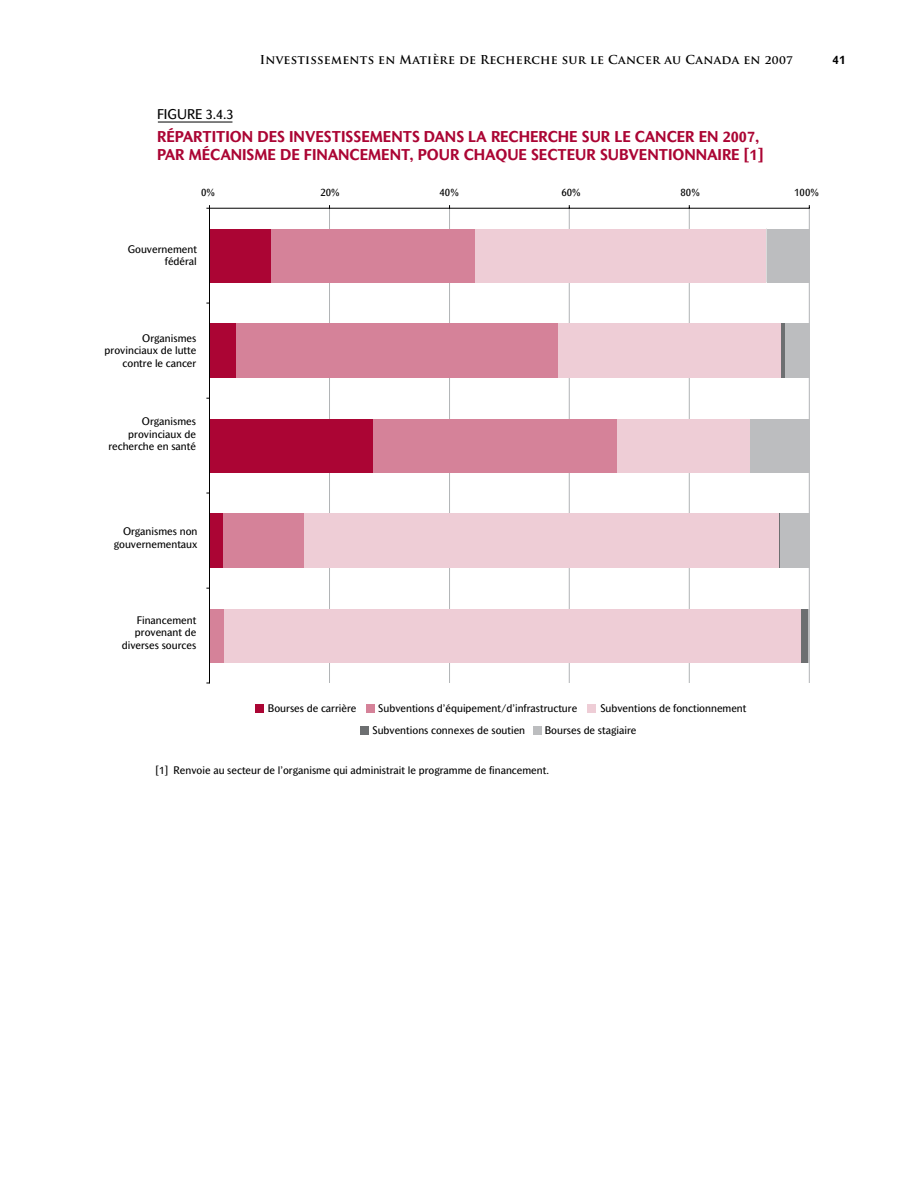
<style>
.page{position:relative;width:918px;height:1188px;background:#fff}
.page>*{position:absolute;margin:0;border:0;box-sizing:border-box;transform-origin:0 0}
.t1{font:700 15px/18px "Mahsuri Sans";color:#ab0534}
.t2{font:13.5px "Mahsuri Sans";color:#000}
.t3{font:700 12px "Trajan Pro";letter-spacing:.02em;color:#000}
.t4{font:700 12px "Mahsuri Sans";color:#000}
.t5{font:10.5px/12.6px "Mahsuri Sans";color:#000;text-align:right}
</style>
<div class="page">
<div style="left:533px;top:726px;width:9px;height:9px;background:#bcbdbf"></div>
<div style="left:360px;top:726px;width:9px;height:9px;background:#6d6f71"></div>
<div style="left:587px;top:704px;width:9px;height:9px;background:#eecdd6"></div>
<div style="left:366px;top:704px;width:9px;height:9px;background:#d58299"></div>
<div style="left:255px;top:704px;width:9px;height:9px;background:#ab0534"></div>
<hr style="left:158px;top:122px;width:74px;height:1px;background:#000">
<hr style="left:329px;top:208px;width:1px;height:475px;background:#b1b4b6">
<hr style="left:449px;top:208px;width:1px;height:475px;background:#b1b4b6">
<hr style="left:569px;top:208px;width:1px;height:475px;background:#b1b4b6">
<hr style="left:689px;top:208px;width:1px;height:475px;background:#b1b4b6">
<hr style="left:809px;top:208px;width:1px;height:475px;background:#b1b4b6">
<hr style="left:209px;top:208px;width:601px;height:1px;background:#000">
<hr style="left:209px;top:208px;width:1px;height:475px;background:#000">
<div style="left:210px;top:229px;width:62px;height:54px;background:#ab0534"></div>
<div style="left:210px;top:324px;width:27px;height:54px;background:#ab0534"></div>
<div style="left:210px;top:419px;width:164px;height:54px;background:#ab0534"></div>
<div style="left:210px;top:514px;width:13px;height:54px;background:#ab0534"></div>
<div style="left:272px;top:229px;width:203px;height:54px;background:#d58299"></div>
<div style="left:237px;top:324px;width:321px;height:54px;background:#d58299"></div>
<div style="left:374px;top:419px;width:243px;height:54px;background:#d58299"></div>
<div style="left:223px;top:514px;width:81px;height:54px;background:#d58299"></div>
<div style="left:210px;top:609px;width:14px;height:54px;background:#d58299"></div>
<div style="left:476px;top:229px;width:290px;height:54px;background:#eecdd6"></div>
<div style="left:559px;top:324px;width:222px;height:54px;background:#eecdd6"></div>
<div style="left:617px;top:419px;width:133px;height:54px;background:#eecdd6"></div>
<div style="left:304px;top:514px;width:475px;height:54px;background:#eecdd6"></div>
<div style="left:224px;top:609px;width:577px;height:54px;background:#eecdd6"></div>
<hr style="left:782px;top:324px;width:3px;height:54px;background:#6d6f71">
<hr style="left:779px;top:514px;width:1px;height:54px;background:#6d6f71">
<div style="left:801px;top:609px;width:7px;height:54px;background:#6d6f71"></div>
<div style="left:767px;top:229px;width:42px;height:54px;background:#bcbdbf"></div>
<div style="left:785px;top:324px;width:24px;height:54px;background:#bcbdbf"></div>
<div style="left:750px;top:419px;width:59px;height:54px;background:#bcbdbf"></div>
<div style="left:780px;top:514px;width:29px;height:54px;background:#bcbdbf"></div>
<hr style="left:808px;top:609px;width:1px;height:54px;background:#bcbdbf">
<p class="t3" style="left:260px;top:52px;width:534px">Investissements en Matière de Recherche sur le Cancer au Canada en 2007</p>
<p class="t4" style="left:832px;top:52px;width:15px">41</p>
<p class="t2" style="left:157px;top:106px;width:78px">FIGURE 3.4.3</p>
<p class="t1" style="left:157px;top:127px;width:608px">RÉPARTITION DES INVESTISSEMENTS DANS LA RECHERCHE SUR LE CANCER EN 2007,<br>PAR MÉCANISME DE FINANCEMENT, POUR CHAQUE SECTEUR SUBVENTIONNAIRE [1]</p>
<p class="t5" style="left:201px;top:186px;width:15px">0%</p>
<p class="t5" style="left:320px;top:186px;width:21px">20%</p>
<p class="t5" style="left:440px;top:186px;width:21px">40%</p>
<p class="t5" style="left:561px;top:186px;width:21px">60%</p>
<p class="t5" style="left:681px;top:186px;width:21px">80%</p>
<p class="t5" style="left:794px;top:186px;width:26px">100%</p>
<p class="t5" style="left:128px;top:243px;width:71px">Gouvernement fédéral</p>
<p class="t5" style="left:105px;top:332px;width:93px">Organismes provinciaux de lutte contre le cancer</p>
<p class="t5" style="left:108px;top:415px;width:89px">Organismes provinciaux de recherche en santé</p>
<p class="t5" style="left:114px;top:525px;width:85px">Organismes non gouvernementaux</p>
<p class="t5" style="left:122px;top:614px;width:76px">Financement provenant de diverses sources</p>
<p class="t5" style="left:268px;top:702px;width:90px">Bourses de carrière</p>
<p class="t5" style="left:378px;top:702px;width:201px">Subventions d’équipement/d’infrastructure</p>
<p class="t5" style="left:600px;top:702px;width:148px">Subventions de fonctionnement</p>
<p class="t5" style="left:372px;top:724px;width:154px">Subventions connexes de soutien</p>
<p class="t5" style="left:545px;top:724px;width:93px">Bourses de stagiaire</p>
<p class="t5" style="left:155px;top:764px;width:395px">[1] Renvoie au secteur de l’organisme qui administrait le programme de financement.</p>
</div>
